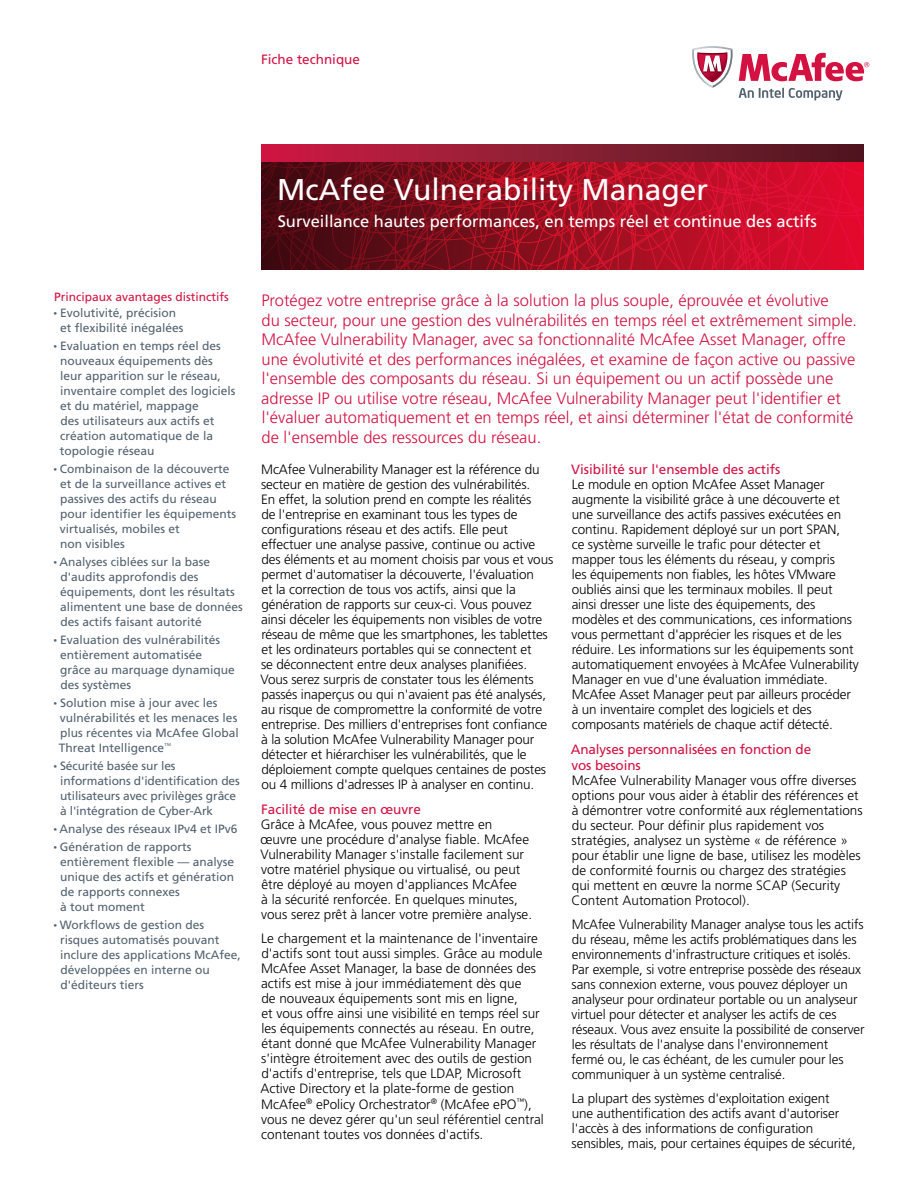
<style>
.page{position:relative;width:918px;height:1188px;background:#fff}
.page>*{position:absolute;margin:0;border:0;box-sizing:border-box;transform-origin:0 0}
.t1{font:30px "Frutiger LT Std";color:#fff}
.t2{font:300 16.5px/19.5px "Frutiger LT Std";color:#d31242}
.t3{font:16.5px "Frutiger LT Std";color:#fff}
.t4{font:300 13.5px/15px "Frutiger LT Std";letter-spacing:-.01em;color:#000}
.t5{font:13.5px/15.8px "Frutiger LT Std";color:#d31242}
.t6{font:12px/15px "Frutiger LT Std";color:#53626f}
.t7{font:12px "Frutiger LT Std";color:#d31242}
.s1{font-weight:300;font-size:7.5px}
</style>
<div class="page">
<svg style="left:739px;top:53px;width:130px;height:28px"></svg>
<svg style="left:692px;top:46px;width:41px;height:42px"></svg>
<svg style="left:739px;top:88px;width:104px;height:12px"></svg>
<svg style="left:261px;top:162px;width:603px;height:108px;background:#9b0e21"></svg>
<div style="left:261px;top:144px;width:603px;height:18px;background:linear-gradient(to right,#cd1d44,#4b1a20)"></div>
<p class="t5" style="left:261px;top:52px;width:101px">Fiche technique</p>
<h1 class="t1" style="left:277px;top:171px;width:432px">McAfee Vulnerability Manager</h1>
<p class="t3" style="left:278px;top:211px;width:541px">Surveillance hautes performances, en temps réel et continue des actifs</p>
<p class="t7" style="left:54px;top:290px;width:176px">Principaux avantages distinctifs</p>
<p class="t6" style="left:60px;top:306px;width:125px;text-indent:-7px"><span class="s1">•</span> Evolutivité, précision et flexibilité inégalées</p>
<p class="t6" style="left:60px;top:339px;width:177px;text-indent:-6px"><span class="s1">•</span> Evaluation en temps réel des nouveaux équipements dès leur apparition sur le réseau, inventaire complet des logiciels et du matériel, mappage<br>des utilisateurs aux actifs et création automatique de la topologie réseau</p>
<p class="t6" style="left:60px;top:462px;width:178px;text-indent:-7px"><span class="s1">•</span> Combinaison de la découverte et de la surveillance actives et passives des actifs du réseau pour identifier les équipements virtualisés, mobiles et<br>non visibles</p>
<p class="t6" style="left:60px;top:555px;width:184px;text-indent:-7px"><span class="s1">•</span> Analyses ciblées sur la base d'audits approfondis des équipements, dont les résultats alimentent une base de données des actifs faisant autorité</p>
<p class="t6" style="left:60px;top:633px;width:176px;text-indent:-7px"><span class="s1">•</span> Evaluation des vulnérabilités entièrement automatisée grâce au marquage dynamique des systèmes</p>
<p class="t6" style="left:59px;top:696px;width:182px;text-indent:-5px"><span class="s1">•</span> Solution mise à jour avec les vulnérabilités et les menaces les plus récentes via McAfee Global<br>Threat Intelligence<sup>™</sup></p>
<p class="t6" style="left:60px;top:759px;width:181px;text-indent:-7px"><span class="s1">•</span> Sécurité basée sur les informations d'identification des utilisateurs avec privilèges grâce à l'intégration de Cyber-Ark</p>
<p class="t6" style="left:53px;top:822px;width:186px"><span class="s1">•</span> Analyse des réseaux IPv4 et IPv6</p>
<p class="t6" style="left:60px;top:840px;width:176px;text-indent:-7px"><span class="s1">•</span> Génération de rapports entièrement flexible — analyse unique des actifs et génération de rapports connexes<br>à tout moment</p>
<p class="t6" style="left:60px;top:918px;width:182px;text-indent:-7px"><span class="s1">•</span> Workflows de gestion des risques automatisés pouvant inclure des applications McAfee, développées en interne ou d'éditeurs tiers</p>
<p class="t2" style="left:261px;top:291px;width:597px">Protégez votre entreprise grâce à la solution la plus souple, éprouvée et évolutive<br>du secteur, pour une gestion des vulnérabilités en temps réel et extrêmement simple.<br>McAfee Vulnerability Manager, avec sa fonctionnalité McAfee Asset Manager, offre une évolutivité et des performances inégalées, et examine de façon active ou passive l'ensemble des composants du réseau. Si un équipement ou un actif possède une adresse IP ou utilise votre réseau, McAfee Vulnerability Manager peut l'identifier et l'évaluer automatiquement et en temps réel, et ainsi déterminer l'état de conformité de l'ensemble des ressources du réseau.</p>
<p class="t4" style="left:261px;top:462px;width:294px">McAfee Vulnerability Manager est la référence du secteur en matière de gestion des vulnérabilités.<br>En effet, la solution prend en compte les réalités<br>de l'entreprise en examinant tous les types de configurations réseau et des actifs. Elle peut effectuer une analyse passive, continue ou active des éléments et au moment choisis par vous et vous permet d'automatiser la découverte, l'évaluation<br>et la correction de tous vos actifs, ainsi que la génération de rapports sur ceux-ci. Vous pouvez ainsi déceler les équipements non visibles de votre réseau de même que les smartphones, les tablettes et les ordinateurs portables qui se connectent et<br>se déconnectent entre deux analyses planifiées.<br>Vous serez surpris de constater tous les éléments passés inaperçus ou qui n'avaient pas été analysés, au risque de compromettre la conformité de votre entreprise. Des milliers d'entreprises font confiance à la solution McAfee Vulnerability Manager pour détecter et hiérarchiser les vulnérabilités, que le déploiement compte quelques centaines de postes ou 4 millions d'adresses IP à analyser en continu.</p>
<p class="t5" style="left:261px;top:802px;width:161px">Facilité de mise en œuvre</p>
<p class="t4" style="left:261px;top:817px;width:273px">Grâce à McAfee, vous pouvez mettre en<br>œuvre une procédure d'analyse fiable. McAfee Vulnerability Manager s'installe facilement sur votre matériel physique ou virtualisé, ou peut être déployé au moyen d'appliances McAfee<br>à la sécurité renforcée. En quelques minutes, vous serez prêt à lancer votre première analyse.</p>
<p class="t4" style="left:260px;top:931px;width:285px">Le chargement et la maintenance de l'inventaire d'actifs sont tout aussi simples. Grâce au module McAfee Asset Manager, la base de données des actifs est mise à jour immédiatement dès que<br>de nouveaux équipements sont mis en ligne,<br>et vous offre ainsi une visibilité en temps réel sur les équipements connectés au réseau. En outre, étant donné que McAfee Vulnerability Manager s'intègre étroitement avec des outils de gestion d'actifs d'entreprise, tels que LDAP, Microsoft Active Directory et la plate-forme de gestion McAfee<sup>®</sup> ePolicy Orchestrator<sup>®</sup> (McAfee ePO<sup>™</sup>), vous ne devez gérer qu'un seul référentiel central contenant toutes vos données d'actifs.</p>
<p class="t5" style="left:571px;top:462px;width:211px">Visibilité sur l'ensemble des actifs</p>
<p class="t4" style="left:572px;top:477px;width:289px">Le module en option McAfee Asset Manager augmente la visibilité grâce à une découverte et une surveillance des actifs passives exécutées en continu. Rapidement déployé sur un port SPAN,<br>ce système surveille le trafic pour détecter et mapper tous les éléments du réseau, y compris<br>les équipements non fiables, les hôtes VMware oubliés ainsi que les terminaux mobiles. Il peut ainsi dresser une liste des équipements, des modèles et des communications, ces informations vous permettant d'apprécier les risques et de les réduire. Les informations sur les équipements sont automatiquement envoyées à McAfee Vulnerability Manager en vue d'une évaluation immédiate.<br>McAfee Asset Manager peut par ailleurs procéder à un inventaire complet des logiciels et des composants matériels de chaque actif détecté.</p>
<p class="t5" style="left:571px;top:742px;width:242px">Analyses personnalisées en fonction de vos besoins</p>
<p class="t4" style="left:571px;top:773px;width:293px">McAfee Vulnerability Manager vous offre diverses options pour vous aider à établir des références et à démontrer votre conformité aux réglementations du secteur. Pour définir plus rapidement vos stratégies, analysez un système « de référence » pour établir une ligne de base, utilisez les modèles de conformité fournis ou chargez des stratégies qui mettent en œuvre la norme SCAP (Security Content Automation Protocol).</p>
<p class="t4" style="left:571px;top:917px;width:295px">McAfee Vulnerability Manager analyse tous les actifs du réseau, même les actifs problématiques dans les environnements d'infrastructure critiques et isolés.<br>Par exemple, si votre entreprise possède des réseaux sans connexion externe, vous pouvez déployer un analyseur pour ordinateur portable ou un analyseur virtuel pour détecter et analyser les actifs de ces réseaux. Vous avez ensuite la possibilité de conserver les résultats de l'analyse dans l'environnement<br>fermé ou, le cas échéant, de les cumuler pour les communiquer à un système centralisé.</p>
<p class="t4" style="left:572px;top:1091px;width:286px">La plupart des systèmes d'exploitation exigent<br>une authentification des actifs avant d'autoriser l'accès à des informations de configuration sensibles, mais, pour certaines équipes de sécurité,</p>
</div>
